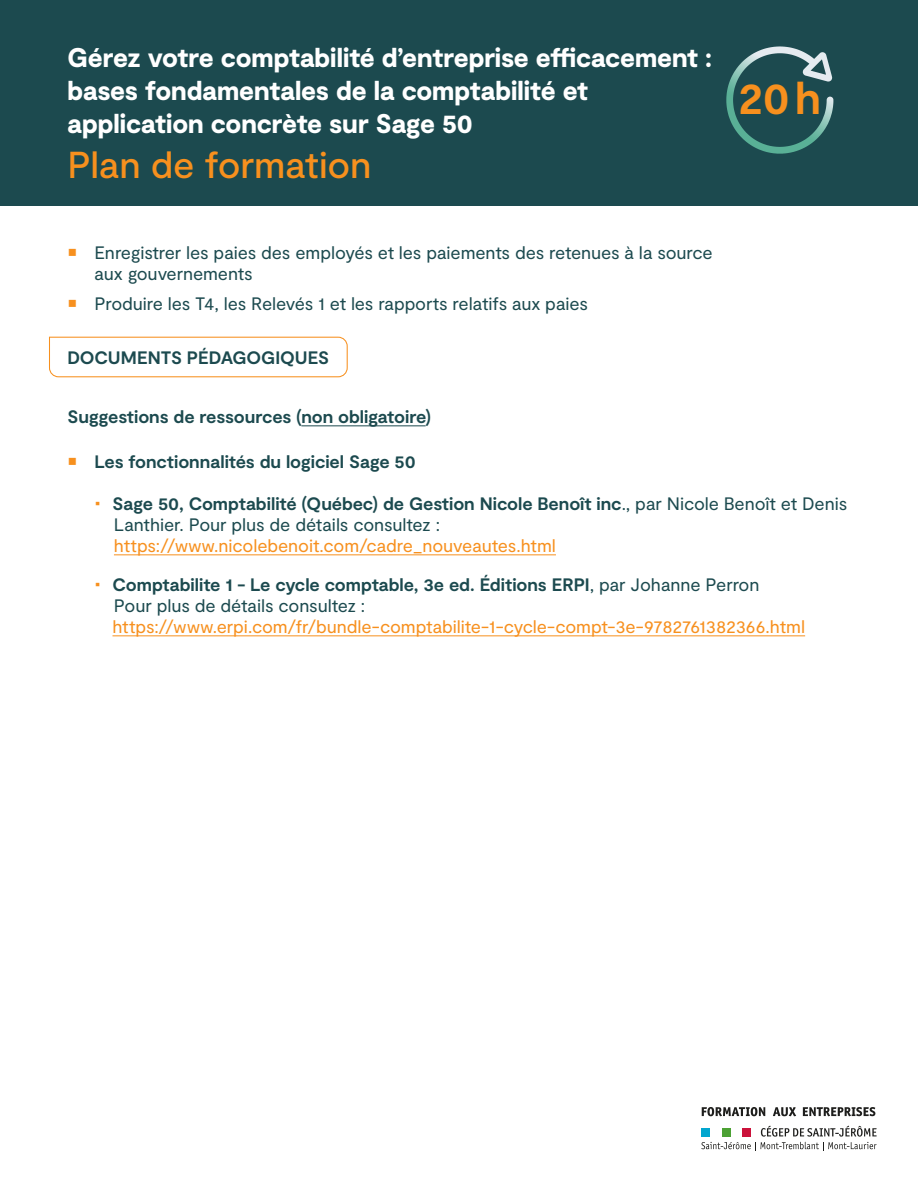
<style>
.page{position:relative;width:918px;height:1188px;background:#fff}
.page>*{position:absolute;margin:0;border:0;box-sizing:border-box;transform-origin:0 0}
.DURÉE{font:700 45.6px "Moderat";color:#f7901e}
.PLAN_DE_FORMATION{font:500 37.5px "Moderat";letter-spacing:-.005em;color:#f7901e}
.TITRE_FORMATION{font:900 27px/33px "Moderat";letter-spacing:-.005em;color:#fff;scale:.96 1}
.t1{font:18px/21px "Moderat";letter-spacing:-.005em;color:#1c4a4f}
.t2{font:18px/21px "Moderat";letter-spacing:-.005em;color:#f7901e}
.Sous-titre{font:700 18px "Moderat";letter-spacing:-.005em;color:#1c4a4f}
.Sous-titre_Encadré_V2{font:700 18px "Moderat";letter-spacing:-.01em;color:#1c4a4f}
.s1{font-weight:700}
.s2{color:#f7901e}
.s3{font-weight:700;color:#1c4a4f}
.s4{color:#1c4a4f}
</style>
<div class="page">
<div style="left:0;top:0;width:918px;height:206px;background:#1c4a4f"></div>
<svg style="left:726px;top:46px;width:53px;height:82px"></svg>
<svg style="left:702px;top:1107px;width:63px;height:9px"></svg>
<svg style="left:773px;top:1107px;width:23px;height:9px"></svg>
<svg style="left:803px;top:1107px;width:72px;height:9px"></svg>
<svg style="left:701px;top:1126px;width:176px;height:25px"></svg>
<div style="left:743px;top:1128px;width:8px;height:8px;background:#cb123b"></div>
<div style="left:722px;top:1128px;width:8px;height:8px;background:#4ca134"></div>
<div style="left:701px;top:1128px;width:8px;height:8px;background:#02a6cf"></div>
<svg style="left:49px;top:336px;width:299px;height:42px"></svg>
<hr style="left:301px;top:425px;width:125px;height:1px;background:#1c4a4f">
<hr style="left:114px;top:554px;width:442px;height:1px;background:#f7901e">
<hr style="left:112px;top:635px;width:693px;height:1px;background:#f7901e">
<p class="TITRE_FORMATION" style="left:68px;top:43px;width:673px">Gérez votre comptabilité d’entreprise efficacement : bases fondamentales de la comptabilité et application concrète sur Sage 50</p>
<p class="PLAN_DE_FORMATION" style="left:68px;top:144px;width:306px">Plan de formation</p>
<p class="t1" style="left:94px;top:243px;width:620px">Enregistrer les paies des employés et les paiements des retenues à la source aux gouvernements</p>
<p class="t1" style="left:94px;top:294px;width:495px">Produire les T4, les Relevés 1 et les rapports relatifs aux paies</p>
<p class="Sous-titre_Encadré_V2" style="left:68px;top:347px;width:263px">DOCUMENTS PÉDAGOGIQUES</p>
<p class="DURÉE" style="left:738px;top:72px;width:84px">20h</p>
<p class="Sous-titre" style="left:68px;top:406px;width:365px">Suggestions de ressources (non obligatoire)</p>
<p class="Sous-titre" style="left:94px;top:451px;width:323px">Les fonctionnalités du logiciel Sage 50</p>
<p class="t1" style="left:112px;top:493px;width:736px"><span class="s1">Sage 50, Comptabilité (Québec) de Gestion Nicole Benoît inc</span>., par Nicole Benoît et Denis<br>Lanthier. Pour plus de détails consultez : <span class="s2">https://www.nicolebenoit.com/cadre_nouveautes.html</span></p>
<p class="t2" style="left:112px;top:574px;width:694px"><span class="s3">Comptabilite 1 - Le cycle comptable, 3e ed. Éditions ERPI</span><span class="s4">, par Johanne Perron<br>Pour plus de détails consultez : </span>https://www.erpi.com/fr/bundle-comptabilite-1-cycle-compt-3e-9782761382366.html</p>
</div>
